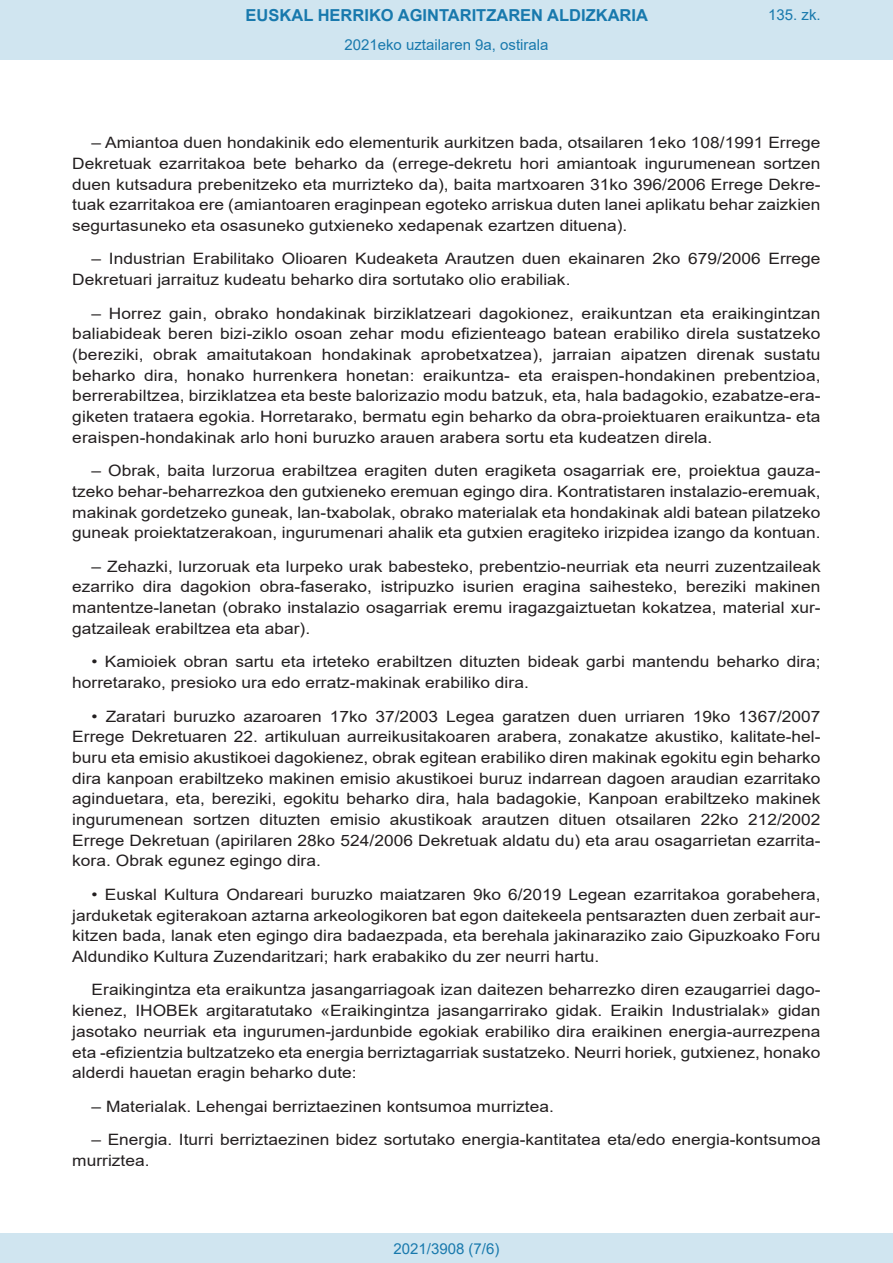
<style>
.page{position:relative;width:893px;height:1263px;background:#fff}
.page>*{position:absolute;margin:0;border:0;box-sizing:border-box;transform-origin:0 0}
.t1{font:700 16.5px "Arial";color:#1879ad}
.BOPVDetalle{font:15.6px/20.7px "Arial";color:#231f20;text-align:justify;scale:1.11 1}
.Paginacion_Centro{font:15px "Arial";color:#1879ad}
</style>
<div class="page">
<div style="left:0;top:0;width:893px;height:60px;background:#d0e5f0"></div>
<div style="left:0;top:1233px;width:893px;height:30px;background:#d0e5f0"></div>
<p class="t1" style="left:246px;top:3px;width:404px">EUSKAL HERRIKO AGINTARITZAREN ALDIZKARIA</p>
<p class="Paginacion_Centro" style="left:344px;top:35px;width:206px">2021eko uztailaren 9a, ostirala</p>
<p class="Paginacion_Centro" style="left:768px;top:5px;width:54px">135. zk.</p>
<p class="BOPVDetalle" style="left:72px;top:132px;width:676px;text-indent:19px">– Amiantoa duen hondakinik edo elementurik aurkitzen bada, otsailaren 1eko 108/1991 Errege Dekretuak ezarritakoa bete beharko da (errege-dekretu hori amiantoak ingurumenean sortzen duen kutsadura prebenitzeko eta murrizteko da), baita martxoaren 31ko 396/2006 Errege Dekre&shy;tuak ezarritakoa ere (amiantoaren eraginpean egoteko arriskua duten lanei aplikatu behar zaizkien segurtasuneko eta osasuneko gutxieneko xedapenak ezartzen dituena).</p>
<p class="BOPVDetalle" style="left:72px;top:248px;width:676px;text-indent:19px">– Industrian Erabilitako Olioaren Kudeaketa Arautzen duen ekainaren 2ko 679/2006 Errege<br>Dekretuari jarraituz kudeatu beharko dira sortutako olio erabiliak.</p>
<p class="BOPVDetalle" style="left:72px;top:303px;width:676px;text-indent:19px">– Horrez gain, obrako hondakinak birziklatzeari dagokionez, eraikuntzan eta eraikingintzan baliabideak beren bizi-ziklo osoan zehar modu efizienteago batean erabiliko direla sustatzeko (bereziki, obrak amaitutakoan hondakinak aprobetxatzea), jarraian aipatzen direnak sustatu beharko dira, honako hurrenkera honetan: eraikuntza- eta eraispen-hondakinen prebentzioa, berrerabiltzea, birziklatzea eta beste balorizazio modu batzuk, eta, hala badagokio, ezabatze-era&shy;giketen trataera egokia. Horretarako, bermatu egin beharko da obra-proiektuaren eraikuntza- eta eraispen-hondakinak arlo honi buruzko arauen arabera sortu eta kudeatzen direla.</p>
<p class="BOPVDetalle" style="left:72px;top:460px;width:676px;text-indent:19px">– Obrak, baita lurzorua erabiltzea eragiten duten eragiketa osagarriak ere, proiektua gauza&shy;tzeko behar-beharrezkoa den gutxieneko eremuan egingo dira. Kontratistaren instalazio-eremuak, makinak gordetzeko guneak, lan-txabolak, obrako materialak eta hondakinak aldi batean pilatzeko guneak proiektatzerakoan, ingurumenari ahalik eta gutxien eragiteko irizpidea izango da kontuan.</p>
<p class="BOPVDetalle" style="left:72px;top:556px;width:676px;text-indent:19px">– Zehazki, lurzoruak eta lurpeko urak babesteko, prebentzio-neurriak eta neurri zuzentzaileak ezarriko dira dagokion obra-faserako, istripuzko isurien eragina saihesteko, bereziki makinen mantentze-lanetan (obrako instalazio osagarriak eremu iragazgaiztuetan kokatzea, material xur&shy;gatzaileak erabiltzea eta abar).</p>
<p class="BOPVDetalle" style="left:72px;top:651px;width:676px;text-indent:19px">• Kamioiek obran sartu eta irteteko erabiltzen dituzten bideak garbi mantendu beharko dira; horretarako, presioko ura edo erratz-makinak erabiliko dira.</p>
<p class="BOPVDetalle" style="left:72px;top:705px;width:676px;text-indent:19px">• Zaratari buruzko azaroaren 17ko 37/2003 Legea garatzen duen urriaren 19ko 1367/2007<br>Errege Dekretuaren 22. artikuluan aurreikusitakoaren arabera, zonakatze akustiko, kalitate-hel&shy;buru eta emisio akustikoei dagokienez, obrak egitean erabiliko diren makinak egokitu egin beharko dira kanpoan erabiltzeko makinen emisio akustikoei buruz indarrean dagoen araudian ezarritako aginduetara, eta, bereziki, egokitu beharko dira, hala badagokie, Kanpoan erabiltzeko makinek ingurumenean sortzen dituzten emisio akustikoak arautzen dituen otsailaren 22ko 212/2002<br>Errege Dekretuan (apirilaren 28ko 524/2006 Dekretuak aldatu du) eta arau osagarrietan ezarrita&shy;kora. Obrak egunez egingo dira.</p>
<p class="BOPVDetalle" style="left:72px;top:884px;width:676px;text-indent:19px">• Euskal Kultura Ondareari buruzko maiatzaren 9ko 6/2019 Legean ezarritakoa gorabehera, jarduketak egiterakoan aztarna arkeologikoren bat egon daitekeela pentsarazten duen zerbait aur&shy;kitzen bada, lanak eten egingo dira badaezpada, eta berehala jakinaraziko zaio Gipuzkoako Foru Aldundiko Kultura Zuzendaritzari; hark erabakiko du zer neurri hartu.</p>
<p class="BOPVDetalle" style="left:72px;top:979px;width:676px;text-indent:19px">Eraikingintza eta eraikuntza jasangarriagoak izan daitezen beharrezko diren ezaugarriei dago&shy;kienez, IHOBEk argitaratutako «Eraikingintza jasangarrirako gidak. Eraikin Industrialak» gidan jasotako neurriak eta ingurumen-jardunbide egokiak erabiliko dira eraikinen energia-aurrezpena eta -efizientzia bultzatzeko eta energia berriztagarriak sustatzeko. Neurri horiek, gutxienez, honako alderdi hauetan eragin beharko dute:</p>
<p class="BOPVDetalle" style="left:92px;top:1096px;width:418px">– Materialak. Lehengai berriztaezinen kontsumoa murriztea.</p>
<p class="BOPVDetalle" style="left:72px;top:1129px;width:676px;text-indent:19px">– Energia. Iturri berriztaezinen bidez sortutako energia-kantitatea eta/edo energia-kontsumoa murriztea.</p>
<p class="Paginacion_Centro" style="left:393px;top:1238px;width:107px">2021/3908 (7/6)</p>
</div>
